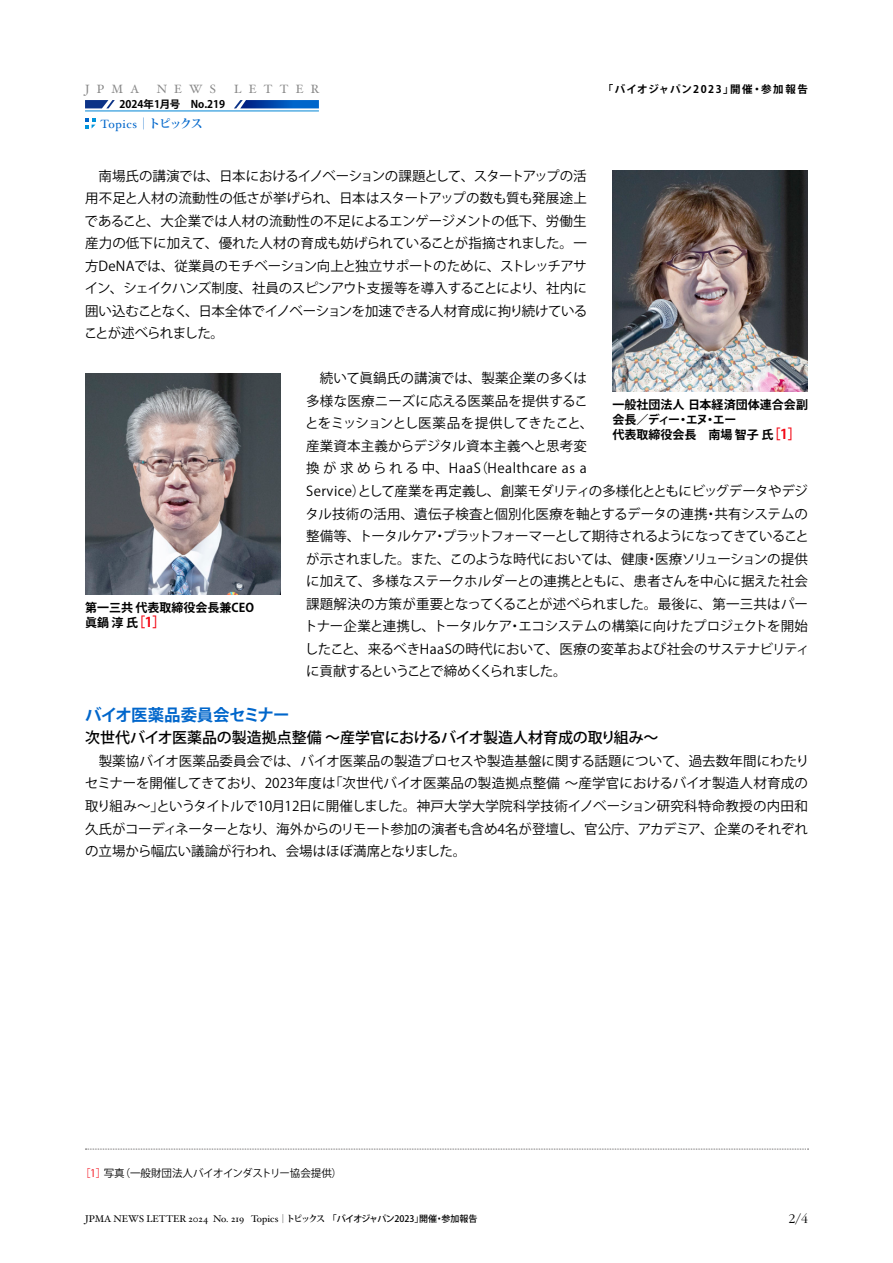
<style>
.page{position:relative;width:893px;height:1263px;background:#fff}
.page>*{position:absolute;margin:0;border:0;box-sizing:border-box;transform-origin:0 0}
.t1{font:700 16.5px "Koz Go Pr 6 N";letter-spacing:-.035em;color:#0066cb}
.t2{font:500 15px "Koz Go Pr 6 N";letter-spacing:-.01em;color:#000}
.t3{font:300 13.8px "ITC Garamond Std";color:#000}
.t4{font:13.5px/22.5px "Koz Go Pr 6 N";letter-spacing:-.015em;color:#000;text-align:justify}
.t5{font:700 12px/14.9px "Koz Go Pr 6 N";color:#000}
.t6{font:12px "Hoefler Text";letter-spacing:.6em;color:#888}
.t7{font:12px "Hoefler Text";letter-spacing:.05em;color:#0066cb}
.t8{font:10.5px "Koz Go Pr 6 N";letter-spacing:-.005em;color:#000}
.t9{font:700 10.5px "Koz Go Pr 6 N";letter-spacing:.13em;color:#000}
.t10{font:700 10.5px "Koz Go Pr 6 N";color:#000}
.t11{font:9.75px "Hoefler Text";color:#000}
.s1{font-family:"Koz Min Pr 6 N";font-weight:700}
.s2{font-size:13.5px;color:#f30815}
.s3{color:#f30815}
.s4{font-family:"Koz Min Pro";font-size:9px}
.s5{font-family:"Koz Min Pro";font-weight:700;font-size:9px}
.s6{font-family:"Koz Go Pr 6 N";font-weight:500;font-size:9px}
</style>
<div class="page">
<svg style="left:85px;top:100px;width:30px;height:8px"></svg>
<svg style="left:234px;top:100px;width:85px;height:8px"></svg>
<hr style="left:85px;top:111px;width:234px;height:1px;background:#0085d6">
<svg style="left:85px;top:1149px;width:723px;height:1px"></svg>
<img style="left:612px;top:170px;width:196px;height:221px">
<img style="left:85px;top:373px;width:196px;height:221px">
<svg style="left:85px;top:118px;width:11px;height:10px"></svg>
<p class="t6" style="left:85px;top:82px;width:56px">JPMA</p>
<p class="t6" style="left:157px;top:82px;width:61px">NEWS</p>
<p class="t6" style="left:234px;top:82px;width:87px">LETTER</p>
<p class="t10" style="left:119px;top:99px;width:107px">2024年1月号　No.219</p>
<p class="t7" style="left:101px;top:116px;width:104px">Topics<span class="s1">｜トピックス</span></p>
<p class="t9" style="left:603px;top:84px;width:207px">「バイオジャパン2023」開催・参加報告</p>
<p class="t4" style="left:84px;top:165px;width:505px">　南場氏の講演では、日本におけるイノベーションの課題として、スタートアップの活用不足と人材の流動性の低さが挙げられ、日本はスタートアップの数も質も発展途上であること、大企業では人材の流動性の不足によるエンゲージメントの低下、労働生産力の低下に加えて、優れた人材の育成も妨げられていることが指摘されました。一方DeNAでは、従業員のモチベーション向上と独立サポートのために、ストレッチアサイン、シェイクハンズ制度、社員のスピンアウト支援等を導入することにより、社内に囲い込むことなく、日本全体でイノベーションを加速できる人材育成に拘り続けていることが述べられました。</p>
<p class="t4" style="left:304px;top:367px;width:507px;text-align:left">　続いて眞鍋氏の講演では、製薬企業の多くは<br>多様な医療ニーズに応える医薬品を提供するこ<br>とをミッションとし医薬品を提供してきたこと、<br>産業資本主義からデジタル資本主義へと思考変<br>換が求められる中、HaaS（Healthcare as a<br>Service）として産業を再定義し、創薬モダリティの多様化とともにビッグデータやデジタル技術の活用、遺伝子検査と個別化医療を軸とするデータの連携・共有システムの整備等、トータルケア・プラットフォーマーとして期待されるようになってきていることが示されました。また、このような時代においては、健康・医療ソリューションの提供に加えて、多様なステークホルダーとの連携とともに、患者さんを中心に据えた社会課題解決の方策が重要となってくることが述べられました。最後に、第一三共はパートナー企業と連携し、トータルケア・エコシステムの構築に向けたプロジェクトを開始したこと、来るべきHaaSの時代において、医療の変革および社会のサステナビリティに貢献するということで締めくくられました。</p>
<p class="t1" style="left:85px;top:705px;width:206px">バイオ医薬品委員会セミナー</p>
<p class="t2" style="left:85px;top:729px;width:575px">次世代バイオ医薬品の製造拠点整備 〜産学官におけるバイオ製造人材育成の取り組み〜</p>
<p class="t4" style="left:85px;top:750px;width:726px">　製薬協バイオ医薬品委員会では、バイオ医薬品の製造プロセスや製造基盤に関する話題について、過去数年間にわたりセミナーを開催してきており、2023年度は「次世代バイオ医薬品の製造拠点整備 〜産学官におけるバイオ製造人材育成の取り組み〜」というタイトルで10月12日に開催しました。神戸大学大学院科学技術イノベーション研究科特命教授の内田和久氏がコーディネーターとなり、海外からのリモート参加の演者も含め4名が登壇し、官公庁、アカデミア、企業のそれぞれの立場から幅広い議論が行われ、会場はほぼ満席となりました。</p>
<p class="t5" style="left:612px;top:398px;width:197px">一般社団法人 日本経済団体連合会副会長／ディー・エヌ・エー<br>代表取締役会長　南場 智子 氏<span class="s2">［1］</span></p>
<p class="t5" style="left:85px;top:601px;width:182px">第一三共 代表取締役会長兼CEO　眞鍋 淳 氏<span class="s2">［1］</span></p>
<p class="t8" style="left:80px;top:1167px;width:264px"><span class="s3">［1］</span>写真（一般財団法人バイオインダストリー協会提供）</p>
<p class="t11" style="left:85px;top:1213px;width:394px">JPMA NEWS LETTER 2024 No. 219 Topics<span class="s4">｜</span><span class="s5">トピックス</span> <span class="s6">「バイオジャパン2023」開催・参加報告</span></p>
<p class="t3" style="left:789px;top:1212px;width:21px">2/4</p>
</div>
